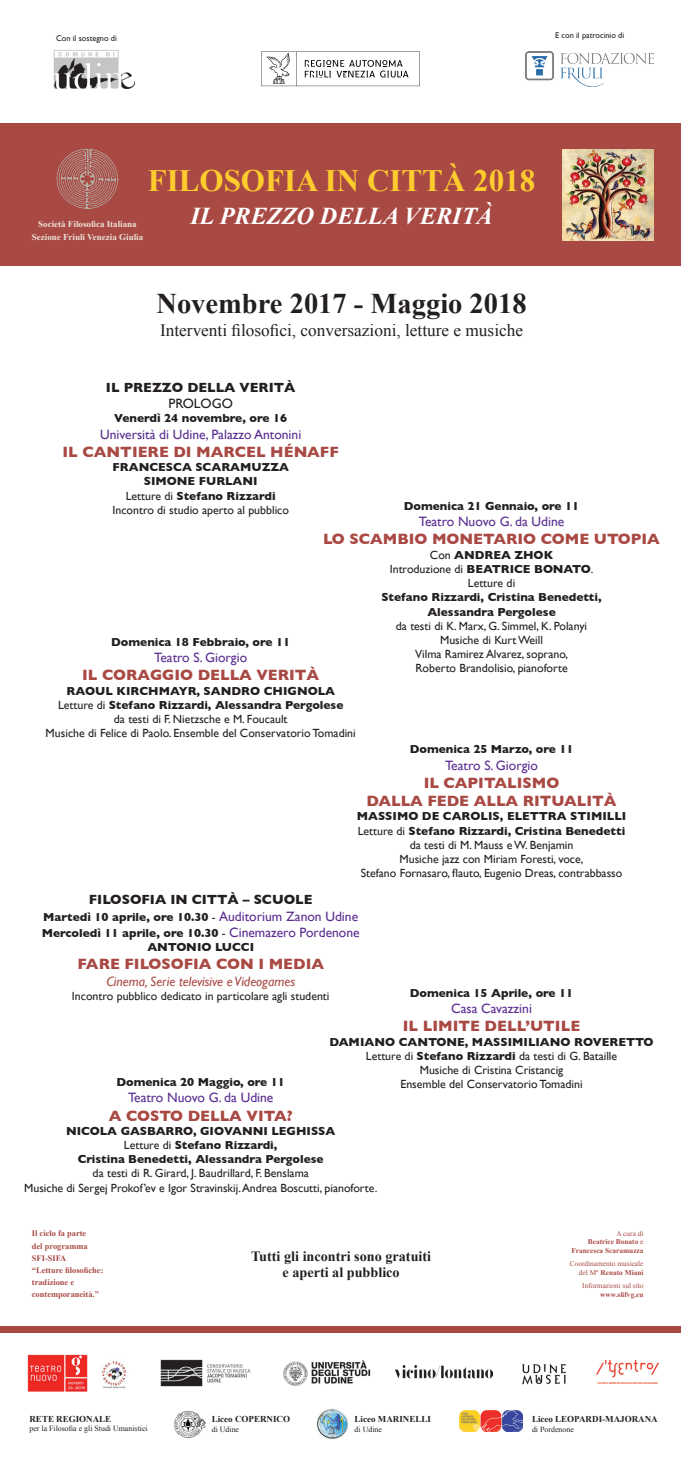
<style>
.page{position:relative;width:681px;height:1467px;background:#fff}
.page>*{position:absolute;margin:0;border:0;box-sizing:border-box;transform-origin:0 0}
.t1{font:700 31.05px "Times New Roman";color:#fecc2d}
.t2{font:700 28.5px "Times New Roman";color:#231f20}
.t3{font:italic 700 24.15px "Times New Roman";color:#fff}
.t4{font:17.25px "Times New Roman";color:#231f20}
.t5{font:700 15.23px/18.3px "Gill Sans";color:#a94944;text-align:center}
.t6{font:700 14.17px/15.8px "Times New Roman";color:#231f20;text-align:center}
.t7{font:13.58px "Gill Sans";color:#5b2e91}
.t8{font:700 13.58px "Gill Sans";color:#231f20}
.t9{font:italic 13.58px "Gill Sans";color:#a94944}
.t10{font:13.58px "Gill Sans";color:#231f20}
.t11{font:11.85px/14.2px "Gill Sans";color:#231f20;text-align:center}
.t12{font:700 11.85px/14.2px "Gill Sans";color:#231f20;text-align:center}
.t13{font:700 9px "Times New Roman";color:#231f20}
.t14{font:700 9px/12.3px "Times New Roman";color:#ede4d7;text-align:center}
.t15{font:700 8.4px/12.1px "Times New Roman";color:#a94944}
.t16{font:8.25px "Gill Sans";color:#231f20}
.t17{font:7.88px "Times New Roman";color:#231f20}
.t18{font:7.35px/8.4px "Times New Roman";color:#a94944;text-align:right}
.t19{font:700 7.35px/8.4px "Times New Roman";color:#a94944;text-align:right}
.s1{font-weight:400}
.s2{font-weight:700}
.s3{font-weight:400;font-size:13.58px;color:#5b2e91}
</style>
<div class="page">
<div style="left:0;top:123px;width:680px;height:143px;background:#a94944"></div>
<img style="left:562px;top:149px;width:91px;height:91px">
<div style="left:0;top:1327px;width:680px;height:6px;background:#a94944"></div>
<img style="left:57px;top:149px;width:61px;height:60px">
<img style="left:53px;top:50px;width:81px;height:39px">
<img style="left:525px;top:51px;width:128px;height:36px">
<img style="left:28px;top:1355px;width:60px;height:36px">
<img style="left:101px;top:1361px;width:26px;height:27px">
<img style="left:160px;top:1359px;width:91px;height:28px">
<img style="left:283px;top:1360px;width:88px;height:26px">
<img style="left:395px;top:1366px;width:97px;height:13px">
<img style="left:522px;top:1364px;width:44px;height:21px">
<img style="left:596px;top:1361px;width:62px;height:22px">
<img style="left:174px;top:1410px;width:32px;height:28px">
<img style="left:316px;top:1409px;width:32px;height:30px">
<img style="left:459px;top:1411px;width:63px;height:20px">
<svg style="left:261px;top:51px;width:158px;height:35px"></svg>
<p class="t16" style="left:56px;top:33px;width:62px">Con il sostegno di</p>
<p class="t16" style="left:555px;top:30px;width:71px">E con il patrocinio di</p>
<h1 class="t1" style="left:148px;top:159px;width:389px">FILOSOFIA IN CITTÀ 2018</h1>
<h3 class="t3" style="left:190px;top:199px;width:303px">IL PREZZO DELLA VERITÀ</h3>
<p class="t14" style="left:32px;top:218px;width:113px">Società Filosofica Italiana<br>Sezione Friuli Venezia Giulia</p>
<h2 class="t2" style="left:156px;top:283px;width:371px">Novembre 2017 - Maggio 2018</h2>
<h3 class="t4" style="left:160px;top:319px;width:364px">Interventi filosofici, conversazioni, letture e musiche</h3>
<p class="t8" style="left:106px;top:379px;width:191px">IL PREZZO DELLA VERITÀ</p>
<p class="t10" style="left:168px;top:396px;width:66px">PROLOGO</p>
<p class="t12" style="left:114px;top:411px;width:174px">Venerdì 24 novembre, ore 16</p>
<p class="t7" style="left:100px;top:426px;width:202px">Università di Udine, Palazzo Antonini</p>
<p class="t5" style="left:63px;top:443px;width:278px">IL CANTIERE DI MARCEL HÉNAFF</p>
<p class="t12" style="left:112px;top:460px;width:178px">FRANCESCA SCARAMUZZA<br>SIMONE FURLANI<br><span class="s1">Letture di</span> Stefano Rizzardi<br><span class="s1">Incontro di studio aperto al pubblico</span></p>
<p class="t12" style="left:403px;top:499px;width:177px">Domenica 21 Gennaio, ore 11</p>
<p class="t7" style="left:418px;top:514px;width:147px">Teatro Nuovo G. da Udine</p>
<p class="t5" style="left:323px;top:530px;width:338px">LO SCAMBIO MONETARIO COME UTOPIA</p>
<p class="t11" style="left:389px;top:547px;width:205px">Con <span class="s2">ANDREA ZHOK<br></span>Introduzione di <span class="s2">BEATRICE BONATO</span>.<br>Letture di</p>
<p class="t12" style="left:381px;top:590px;width:222px">Stefano Rizzardi, Cristina Benedetti,<br>Alessandra Pergolese</p>
<p class="t11" style="left:396px;top:618px;width:193px">da testi di K. Marx, G. Simmel, K. Polanyi<br>Musiche di Kurt Weill<br>Vilma Ramirez Alvarez, soprano,<br>Roberto Brandolisio, pianoforte</p>
<p class="t12" style="left:111px;top:635px;width:180px">Domenica 18 Febbraio, ore 11</p>
<p class="t7" style="left:154px;top:650px;width:94px">Teatro S. Giorgio</p>
<p class="t5" style="left:82px;top:666px;width:238px">IL CORAGGIO DELLA VERITÀ</p>
<p class="t11" style="left:46px;top:683px;width:311px"><span class="s2">RAOUL KIRCHMAYR, SANDRO CHIGNOLA<br></span>Letture di <span class="s2">Stefano Rizzardi, Alessandra Pergolese<br></span>da testi di F. Nietzsche e M. Foucault<br>Musiche di Felice di Paolo. Ensemble del Conservatorio Tomadini</p>
<p class="t12" style="left:409px;top:742px;width:165px">Domenica 25 Marzo, ore 11</p>
<p class="t7" style="left:445px;top:757px;width:94px">Teatro S. Giorgio</p>
<p class="t5" style="left:366px;top:773px;width:251px">IL CAPITALISMO<br>DALLA FEDE ALLA RITUALITÀ</p>
<p class="t11" style="left:356px;top:809px;width:271px"><span class="s2">MASSIMO DE CAROLIS, ELETTRA STIMILLI </span>Letture di <span class="s2">Stefano Rizzardi, Cristina Benedetti </span>da testi di M. Mauss e W. Benjamin<br>Musiche jazz con Miriam Foresti, voce,<br>Stefano Fornasaro, flauto, Eugenio Dreas, contrabbasso</p>
<p class="t8" style="left:89px;top:892px;width:225px">FILOSOFIA IN CITTÀ – SCUOLE</p>
<p class="t12" style="left:42px;top:908px;width:319px;line-height:16.3px;text-align:left">Martedì 10 aprile, ore 10.30 <span class="s1">-</span> <span class="s3">Auditorium Zanon Udine<br></span>Mercoledì 11 aprile, ore 10.30 <span class="s1">-</span> <span class="s3">Cinemazero Pordenone</span></p>
<p class="t12" style="left:147px;top:940px;width:108px">ANTONIO LUCCI</p>
<p class="t5" style="left:77px;top:955px;width:248px">FARE FILOSOFIA CON I MEDIA</p>
<p class="t9" style="left:106px;top:973px;width:190px">Cinema, Serie televisive e Videogames</p>
<p class="t11" style="left:72px;top:989px;width:259px">Incontro pubblico dedicato in particolare agli studenti</p>
<p class="t12" style="left:409px;top:986px;width:165px">Domenica 15 Aprile, ore 11</p>
<p class="t7" style="left:451px;top:1000px;width:82px">Casa Cavazzini</p>
<p class="t5" style="left:403px;top:1017px;width:179px">IL LIMITE DELL’UTILE</p>
<p class="t11" style="left:329px;top:1034px;width:325px"><span class="s2">DAMIANO CANTONE, MASSIMILIANO ROVERETTO </span>Letture di <span class="s2">Stefano Rizzardi</span> da testi di G. Bataille<br>Musiche di Cristina Cristancig<br>Ensemble del Conservatorio Tomadini</p>
<p class="t12" style="left:116px;top:1075px;width:170px">Domenica 20 Maggio, ore 11</p>
<p class="t7" style="left:128px;top:1090px;width:147px">Teatro Nuovo G. da Udine</p>
<p class="t5" style="left:109px;top:1106px;width:185px">A COSTO DELLA VITA?</p>
<p class="t12" style="left:66px;top:1124px;width:271px">NICOLA GASBARRO, GIOVANNI LEGHISSA<br><span class="s1">Letture di</span> Stefano Rizzardi,<br>Cristina Benedetti, Alessandra Pergolese</p>
<p class="t11" style="left:24px;top:1166px;width:354px">da testi di R. Girard, J. Baudrillard, F. Benslama<br>Musiche di Sergej Prokof’ev e Igor Stravinskij. Andrea Boscutti, pianoforte.</p>
<p class="t15" style="left:32px;top:1227px;width:73px">Il ciclo fa parte<br>del programma<br>SFI-SIFA<br>“Letture filosofiche: tradizione e contemporaneità.”</p>
<p class="t13" style="left:29px;top:1412px;width:83px">RETE REGIONALE</p>
<p class="t17" style="left:29px;top:1423px;width:120px">per la Filosofia e gli Studi Umanistici</p>
<p class="t6" style="left:251px;top:1248px;width:181px">Tutti gli incontri sono gratuiti e aperti al pubblico</p>
<p class="t13" style="left:212px;top:1413px;width:80px">Liceo COPERNICO</p>
<p class="t17" style="left:212px;top:1424px;width:29px">di Udine</p>
<p class="t13" style="left:354px;top:1413px;width:78px">Liceo MARINELLI</p>
<p class="t17" style="left:354px;top:1424px;width:29px">di Udine</p>
<p class="t19" style="left:571px;top:1229px;width:74px"><span class="s1">A cura di<br></span>Beatrice Bonato <span class="s1">e<br></span>Francesca Scaramuzza</p>
<p class="t18" style="left:569px;top:1260px;width:75px">Coordinamento musicale del Mº <span class="s2">Renato Miani</span></p>
<p class="t18" style="left:582px;top:1282px;width:63px">Informazioni sul sito</p>
<p class="t19" style="left:600px;top:1290px;width:45px">www.sfifvg.eu</p>
<p class="t13" style="left:531px;top:1413px;width:127px">Liceo LEOPARDI-MAJORANA</p>
<p class="t17" style="left:531px;top:1424px;width:43px">di Pordenone</p>
</div>
